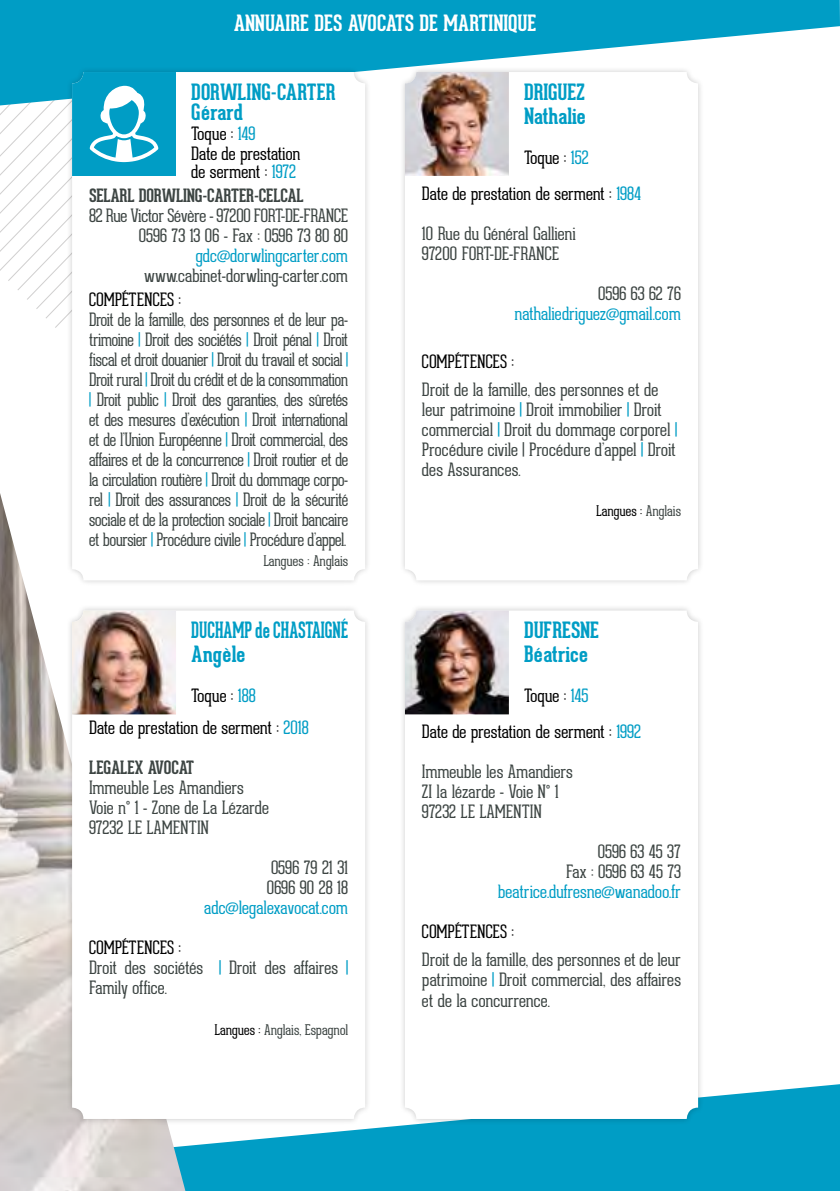
<style>
.page{position:relative;width:840px;height:1191px;background:#fff}
.page>*{position:absolute;margin:0;border:0;box-sizing:border-box;transform-origin:0 0}
.t1{font:700 22px/24px "Geared Slab";color:#009dc5}
.t2{font:700 22px "Geared Slab";color:#fff}
.t3{font:700 22px/24px "Geared Slab";color:#009dc5;scale:.82 1}
.t4{font:100 18px/20px "Geared Slab";letter-spacing:-.005em;color:#3d4543}
.t5{font:100 18px/20px "Geared Slab";letter-spacing:-.005em;color:#3d4543;text-align:justify;scale:.93 1}
.t6{font:100 18px/36px "Geared Slab";color:#000}
.t7{font:100 18px "Geared Slab";letter-spacing:-.005em;color:#009dc5}
.t8{font:700 18px/24px "Geared Slab";letter-spacing:-.01em;color:#3d4543}
.t9{font:100 14.4px "Geared Slab";letter-spacing:-.005em;color:#3d4543}
.t10{font:100 14.4px "Geared Slab";letter-spacing:-.005em;color:#000}
.s1{color:#009dc5}
.s2{font-weight:100;color:#000}
.s3{font-weight:100;color:#009dc5}
.s4{color:#000}
.s5{color:#3d4543}
</style>
<div class="page">
<svg style="left:197px;top:0;width:642px;height:71px;fill:#009dc5"></svg>
<svg style="left:189px;top:1084px;width:650px;height:107px;background:#16a5ca"></svg>
<img style="left:0;top:493px;width:189px;height:698px">
<div style="left:66px;top:66px;width:305px;height:520px;background:#000;opacity:.2"></div>
<div style="left:72px;top:72px;width:293px;height:508px;background:#fff;border-radius:11px"></div>
<svg style="left:0;top:0;width:197px;height:188px"></svg>
<div style="left:398px;top:66px;width:306px;height:520px;background:#000;opacity:.2"></div>
<div style="left:405px;top:72px;width:292px;height:508px;background:#fff;border-radius:11px"></div>
<img style="left:405px;top:72px;width:103px;height:104px">
<div style="left:66px;top:604px;width:305px;height:521px;background:#000;opacity:.2"></div>
<div style="left:72px;top:610px;width:293px;height:509px;background:#fff;border-radius:11px"></div>
<img style="left:72px;top:610px;width:104px;height:104px">
<div style="left:398px;top:604px;width:306px;height:521px;background:#000;opacity:.2"></div>
<div style="left:405px;top:610px;width:292px;height:509px;background:#fff;border-radius:11px"></div>
<img style="left:405px;top:610px;width:103px;height:104px">
<p class="t2" style="left:234px;top:10px;width:304px">ANNUAIRE DES AVOCATS DE MARTINIQUE</p>
<p class="t1" style="left:191px;top:82px;width:146px;line-height:20px">DORWLING-CARTER<br>Gérard</p>
<p class="t6" style="left:191px;top:124px;width:111px;line-height:20px">Toque : <span class="s1">149<br></span>Date de prestation</p>
<p class="t8" style="left:89px;top:159px;width:216px;text-indent:102px"><span class="s2">de serment :</span> <span class="s3">1972<br></span>SELARL DORWLING-CARTER-CELCAL</p>
<p class="t4" style="left:89px;top:206px;width:260px;text-align:right">82 Rue Victor Sévère - 97200 FORT-DE-FRANCE<br>0596 73 13 06 - Fax : 0596 73 80 80</p>
<p class="t7" style="left:195px;top:245px;width:154px">gdc@dorwlingcarter.com</p>
<p class="t4" style="left:144px;top:266px;width:205px">www.cabinet-dorwling-carter.com</p>
<p class="t6" style="left:89px;top:282px;width:93px">COMPÉTENCES :</p>
<p class="t5" style="left:89px;top:310px;width:280px">Droit de la famille, des personnes et de leur pa&shy;trimoine <span class="s1">|</span> Droit des sociétés <span class="s1">|</span> Droit pénal <span class="s1">|</span> Droit fiscal et droit douanier <span class="s1">|</span> Droit du travail et social <span class="s1">| </span>Droit rural <span class="s1">|</span> Droit du crédit et de la consommation <span class="s1">|</span> Droit public <span class="s1">|</span> Droit des garanties, des sûretés et des mesures d’exécution <span class="s1">|</span> Droit international et de l’Union Européenne <span class="s1">|</span> Droit commercial, des affaires et de la concurrence <span class="s1">|</span> Droit routier et de la circulation routière <span class="s1">|</span> Droit du dommage corpo&shy;rel <span class="s1">|</span> Droit des assurances <span class="s1">|</span> Droit de la sécurité sociale et de la protection sociale <span class="s1">|</span> Droit bancaire et boursier <span class="s1">|</span> Procédure civile <span class="s1">|</span> Procédure d’appel.</p>
<p class="t9" style="left:263px;top:553px;width:86px">Langues : Anglais</p>
<p class="t3" style="left:191px;top:618px;width:193px">DUCHAMP de CHASTAIGNÉ<br>Angèle</p>
<p class="t6" style="left:89px;top:680px;width:221px;line-height:32px;text-indent:102px">Toque : <span class="s1">188<br></span>Date de prestation de serment : <span class="s1">2018</span></p>
<p class="t8" style="left:89px;top:756px;width:106px">LEGALEX AVOCAT</p>
<p class="t4" style="left:89px;top:778px;width:181px">Immeuble Les Amandiers<br>Voie n° 1 - Zone de La Lézarde<br>97232 LE LAMENTIN</p>
<p class="t4" style="left:267px;top:858px;width:83px">0596 79 21 31<br>0696 90 28 18</p>
<p class="t7" style="left:204px;top:897px;width:145px">adc@legalexavocat.com</p>
<p class="t4" style="left:89px;top:938px;width:260px"><span class="s4">COMPÉTENCES :<br></span>Droit des sociétés <span class="s1">|</span> Droit des affaires <span class="s1">|<br></span>Family office.</p>
<p class="t9" style="left:214px;top:1021px;width:135px"><span class="s4">Langues :</span> Anglais, Espagnol</p>
<p class="t1" style="left:524px;top:80px;width:63px">DRIGUEZ<br>Nathalie</p>
<p class="t6" style="left:422px;top:140px;width:221px;text-indent:102px">Toque : <span class="s1">152<br></span>Date de prestation de serment : <span class="s1">1984</span></p>
<p class="t4" style="left:422px;top:224px;width:155px">10 Rue du Général Gallieni<br>97200 FORT-DE-FRANCE</p>
<p class="t4" style="left:598px;top:284px;width:84px">0596 63 62 76</p>
<p class="t7" style="left:514px;top:303px;width:168px">nathaliedriguez@gmail.com</p>
<p class="t6" style="left:422px;top:344px;width:93px">COMPÉTENCES :</p>
<p class="t4" style="left:422px;top:380px;width:256px">Droit de la famille, des personnes et de leur patrimoine <span class="s1">|</span> Droit immobilier <span class="s1">|</span> Droit commercial <span class="s1">|</span> Droit du dommage corporel <span class="s1">| </span>Procédure civile | Procédure d’appel <span class="s1">|</span> Droit des Assurances.</p>
<p class="t10" style="left:595px;top:503px;width:86px">Langues : <span class="s5">Anglais</span></p>
<p class="t1" style="left:524px;top:618px;width:76px">DUFRESNE<br>Béatrice</p>
<p class="t6" style="left:422px;top:678px;width:220px;text-indent:102px">Toque : <span class="s1">145<br></span>Date de prestation de serment : <span class="s1">1992</span></p>
<p class="t4" style="left:422px;top:762px;width:152px">Immeuble les Amandiers<br>ZI la lézarde - Voie N° 1<br>97232 LE LAMENTIN</p>
<p class="t4" style="left:566px;top:842px;width:116px;text-align:right">0596 63 45 37<br>Fax : 0596 63 45 73</p>
<p class="t7" style="left:497px;top:881px;width:185px">beatrice.dufresne@wanadoo.fr</p>
<p class="t6" style="left:422px;top:914px;width:93px">COMPÉTENCES :</p>
<p class="t4" style="left:421px;top:950px;width:260px;text-align:justify">Droit de la famille, des personnes et de leur patrimoine <span class="s1">|</span> Droit commercial, des affaires et de la concurrence.</p>
</div>
